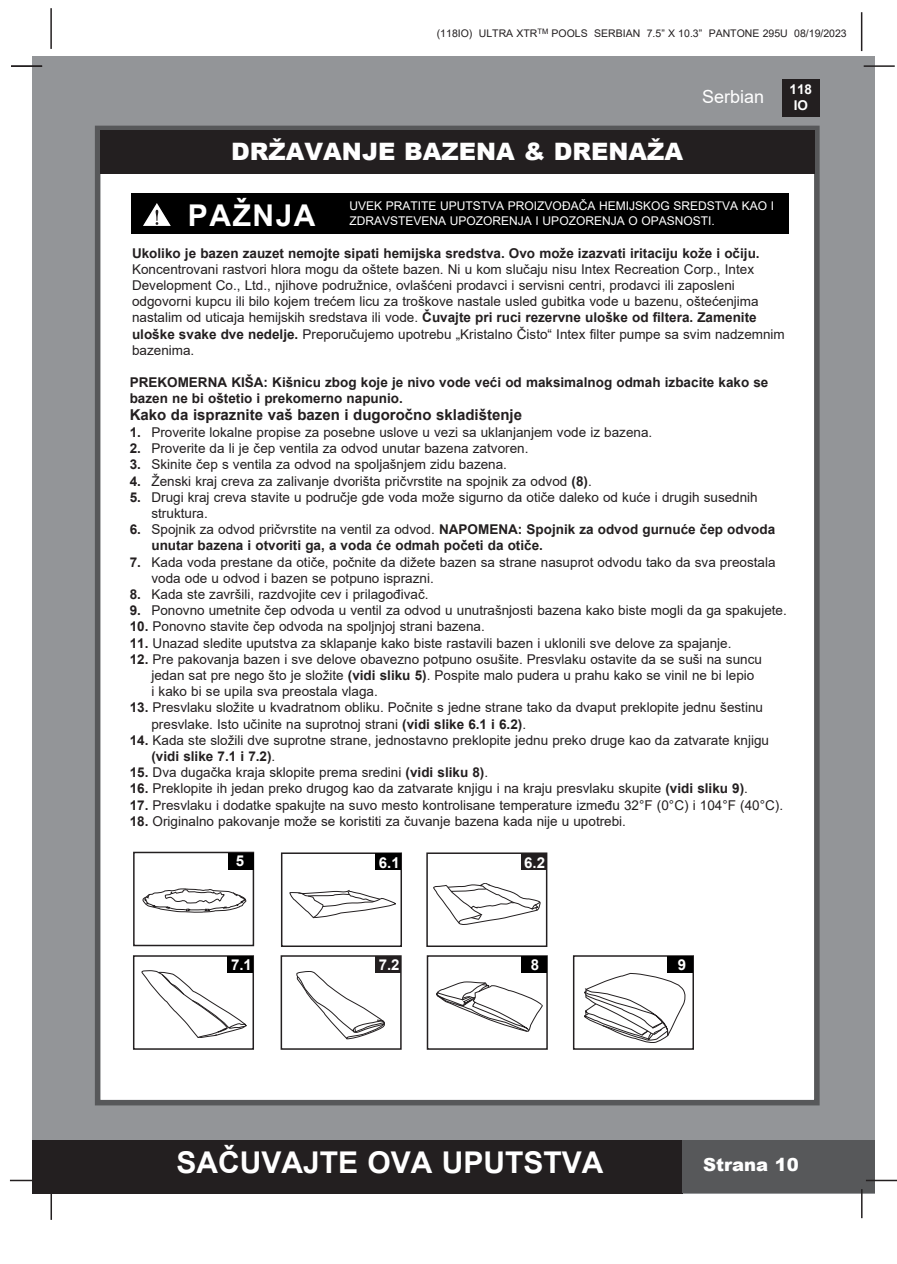
<style>
.page{position:relative;width:897px;height:1264px;background:#fff}
.page>*{position:absolute;margin:0;border:0;box-sizing:border-box;transform-origin:0 0}
.t1{font:700 30px "Arial";color:#fff}
.t2{font:900 24px "Arial";color:#fff}
.t3{font:900 18px "Arial";color:#fff}
.t4{font:18px "Arial";color:#fff}
.t5{font:700 15px "Arial";color:#231f20}
.t6{font:700 15px "Arial";color:#fff}
.t7{font:13.5px/16.2px "Arial";color:#231f20}
.t8{font:700 13.5px/16.2px "Arial";color:#231f20}
.t9{font:700 13.5px/16.2px "Arial";color:#fff;text-align:center}
.t10{font:12px "Arial";color:#fff}
.t11{font:10.5px "Arial";color:#231f20}
.s1{font-weight:700}
.s2{font-weight:400}
</style>
<div class="page">
<div style="left:33px;top:56px;width:842px;height:1137px;background:#939598"></div>
<div style="left:782px;top:79px;width:37px;height:38px;background:#231f20"></div>
<hr style="left:863px;top:65px;width:31px;height:2px;background:#231f20">
<hr style="left:50px;top:8px;width:2px;height:41px;background:#231f20">
<hr style="left:860px;top:12px;width:2px;height:39px;background:#231f20">
<div style="left:33px;top:1140px;width:650px;height:53px;background:#231f20"></div>
<div style="left:682px;top:1140px;width:193px;height:53px;background:#57585a"></div>
<hr style="left:865px;top:1179px;width:31px;height:2px;background:#231f20">
<hr style="left:860px;top:1189px;width:2px;height:29px;background:#231f20">
<hr style="left:50px;top:1189px;width:2px;height:31px;background:#231f20">
<hr style="left:10px;top:1179px;width:31px;height:2px;background:#231f20">
<div style="left:95px;top:126px;width:724px;height:979px;background:#fff;border:6px solid #57585a"></div>
<div style="left:100px;top:130px;width:714px;height:44px;background:#231f20"></div>
<hr style="left:11px;top:65px;width:31px;height:2px;background:#231f20">
<div style="left:131px;top:193px;width:657px;height:40px;background:#000"></div>
<svg style="left:143px;top:203px;width:28px;height:23px"></svg>
<svg style="left:142px;top:970px;width:104px;height:68px"></svg>
<div style="left:133px;top:955px;width:121px;height:94px;border:2px solid #231f20"></div>
<div style="left:228px;top:956px;width:25px;height:17px;background:#000"></div>
<svg style="left:143px;top:888px;width:103px;height:24px"></svg>
<div style="left:133px;top:851px;width:121px;height:95px;border:2px solid #231f20"></div>
<div style="left:228px;top:852px;width:25px;height:17px;background:#000"></div>
<svg style="left:290px;top:890px;width:106px;height:28px"></svg>
<div style="left:281px;top:852px;width:121px;height:95px;border:2px solid #231f20"></div>
<div style="left:376px;top:853px;width:25px;height:17px;background:#000"></div>
<svg style="left:433px;top:883px;width:107px;height:41px"></svg>
<div style="left:426px;top:852px;width:121px;height:95px;border:2px solid #231f20"></div>
<div style="left:521px;top:853px;width:25px;height:17px;background:#231f20"></div>
<svg style="left:296px;top:971px;width:89px;height:68px"></svg>
<div style="left:280px;top:955px;width:121px;height:94px;border:2px solid #231f20"></div>
<div style="left:375px;top:956px;width:26px;height:17px;background:#231f20"></div>
<svg style="left:436px;top:981px;width:106px;height:50px"></svg>
<div style="left:426px;top:955px;width:121px;height:94px;border:2px solid #231f20"></div>
<div style="left:521px;top:956px;width:26px;height:17px;background:#000"></div>
<svg style="left:584px;top:973px;width:101px;height:69px"></svg>
<div style="left:573px;top:955px;width:121px;height:94px;border:2px solid #231f20"></div>
<div style="left:667px;top:956px;width:26px;height:17px;background:#000"></div>
<p class="t11" style="left:437px;top:26px;width:411px">(118IO) ULTRA XTR<sup>TM</sup> POOLS SERBIAN 7.5” X 10.3” PANTONE 295U 08/19/2023</p>
<p class="t2" style="left:231px;top:134px;width:453px">DRŽAVANJE BAZENA &amp; DRENAŽA</p>
<h3 class="t4" style="left:702px;top:84px;width:64px">Serbian</h3>
<p class="t1" style="left:188px;top:195px;width:129px">PAŽNJA</p>
<p class="t10" style="left:349px;top:198px;width:426px">UVEK PRATITE UPUTSTVA PROIZVOĐAČA HEMIJSKOG SREDSTVA KAO I</p>
<p class="t10" style="left:349px;top:212px;width:367px">ZDRAVSTEVENA UPOZORENJA I UPOZORENJA O OPASNOSTI.</p>
<p class="t9" style="left:789px;top:81px;width:24px">118<br>IO</p>
<p class="t7" style="left:132px;top:245px;width:629px"><span class="s1">Ukoliko je bazen zauzet nemojte sipati hemijska sredstva. Ovo može izazvati iritaciju kože i očiju.<br></span>Koncentrovani rastvori hlora mogu da oštete bazen. Ni u kom slučaju nisu Intex Recreation Corp., Intex</p>
<p class="t7" style="left:132px;top:277px;width:604px">Development Co., Ltd., njihove podružnice, ovlašćeni prodavci i servisni centri, prodavci ili zaposleni</p>
<p class="t7" style="left:132px;top:293px;width:628px">odgovorni kupcu ili bilo kojem trećem licu za troškove nastale usled gubitka vode u bazenu, oštećenjima</p>
<p class="t8" style="left:132px;top:310px;width:626px"><span class="s2">nastalim od uticaja hemijskih sredstava ili vode.</span> Čuvajte pri ruci rezervne uloške od filtera. Zamenite</p>
<p class="t7" style="left:132px;top:326px;width:654px"><span class="s1">uloške svake dve nedelje.</span> Preporučujemo upotrebu „Kristalno Čisto“ Intex filter pumpe sa svim nadzemnim</p>
<p class="t7" style="left:132px;top:342px;width:64px">bazenima.</p>
<p class="t8" style="left:130px;top:374px;width:640px">PREKOMERNA KIŠA: Kišnicu zbog koje je nivo vode veći od maksimalnog odmah izbacite kako se</p>
<p class="t8" style="left:130px;top:390px;width:275px">bazen ne bi oštetio i prekomerno napunio.</p>
<p class="t5" style="left:130px;top:404px;width:394px">Kako da ispraznite vaš bazen i dugoročno skladištenje</p>
<p class="t7" style="left:130px;top:424px;width:524px"><span class="s1">1.</span> Proverite lokalne propise za posebne uslove u vezi sa uklanjanjem vode iz bazena.</p>
<p class="t7" style="left:130px;top:440px;width:400px"><span class="s1">2.</span> Proverite da li je čep ventila za odvod unutar bazena zatvoren.</p>
<p class="t7" style="left:130px;top:456px;width:379px"><span class="s1">3.</span> Skinite čep s ventila za odvod na spoljašnjem zidu bazena.</p>
<p class="t7" style="left:130px;top:472px;width:463px"><span class="s1">4.</span> Ženski kraj creva za zalivanje dvorišta pričvrstite na spojnik za odvod <span class="s1">(8)</span>.</p>
<p class="t7" style="left:130px;top:489px;width:629px"><span class="s1">5.</span> Drugi kraj creva stavite u područje gde voda može sigurno da otiče daleko od kuće i drugih susednih</p>
<p class="t7" style="left:151px;top:505px;width:58px">struktura.</p>
<p class="t8" style="left:151px;top:521px;width:625px;text-indent:-22px">6. <span class="s2">Spojnik za odvod pričvrstite na ventil za odvod.</span> NAPOMENA: Spojnik za odvod gurnuće čep odvoda unutar bazena i otvoriti ga, a voda će odmah početi da otiče.</p>
<p class="t7" style="left:130px;top:553px;width:647px"><span class="s1">7.</span> Kada voda prestane da otiče, počnite da dižete bazen sa strane nasuprot odvodu tako da sva preostala</p>
<p class="t7" style="left:151px;top:570px;width:284px">voda ode u odvod i bazen se potpuno isprazni.</p>
<p class="t7" style="left:130px;top:586px;width:300px"><span class="s1">8.</span> Kada ste završili, razdvojite cev i prilagođivač.</p>
<p class="t7" style="left:130px;top:602px;width:658px"><span class="s1">9.</span> Ponovno umetnite čep odvoda u ventil za odvod u unutrašnjosti bazena kako biste mogli da ga spakujete.</p>
<p class="t7" style="left:130px;top:618px;width:356px"><span class="s1">10.</span> Ponovno stavite čep odvoda na spoljnjoj strani bazena.</p>
<p class="t7" style="left:130px;top:634px;width:603px"><span class="s1">11.</span> Unazad sledite uputstva za sklapanje kako biste rastavili bazen i uklonili sve delove za spajanje.</p>
<p class="t7" style="left:130px;top:651px;width:633px"><span class="s1">12.</span> Pre pakovanja bazen i sve delove obavezno potpuno osušite. Presvlaku ostavite da se suši na suncu</p>
<p class="t7" style="left:151px;top:667px;width:604px">jedan sat pre nego što je složite <span class="s1">(vidi sliku 5)</span>. Pospite malo pudera u prahu kako se vinil ne bi lepio</p>
<p class="t7" style="left:151px;top:683px;width:228px">i kako bi se upila sva preostala vlaga.</p>
<p class="t7" style="left:130px;top:699px;width:634px"><span class="s1">13.</span> Presvlaku složite u kvadratnom obliku. Počnite s jedne strane tako da dvaput preklopite jednu šestinu</p>
<p class="t7" style="left:151px;top:715px;width:376px">presvlake. Isto učinite na suprotnoj strani <span class="s1">(vidi slike 6.1 i 6.2)</span>.</p>
<p class="t7" style="left:130px;top:732px;width:641px"><span class="s1">14.</span> Kada ste složili dve suprotne strane, jednostavno preklopite jednu preko druge kao da zatvarate knjigu</p>
<p class="t8" style="left:151px;top:748px;width:125px">(vidi slike 7.1 i 7.2)<span class="s2">.</span></p>
<p class="t7" style="left:130px;top:764px;width:360px"><span class="s1">15.</span> Dva dugačka kraja sklopite prema sredini <span class="s1">(vidi sliku 8)</span>.</p>
<p class="t7" style="left:130px;top:780px;width:619px"><span class="s1">16.</span> Preklopite ih jedan preko drugog kao da zatvarate knjigu i na kraju presvlaku skupite <span class="s1">(vidi sliku 9)</span>.</p>
<p class="t7" style="left:130px;top:796px;width:655px"><span class="s1">17.</span> Presvlaku i dodatke spakujte na suvo mesto kontrolisane temperature između 32°F (0°C) i 104°F (40°C).</p>
<p class="t7" style="left:130px;top:813px;width:498px"><span class="s1">18.</span> Originalno pakovanje može se koristiti za čuvanje bazena kada nije u upotrebi.</p>
<p class="t6" style="left:236px;top:850px;width:10px">5</p>
<p class="t6" style="left:379px;top:851px;width:22px">6.1</p>
<p class="t6" style="left:524px;top:851px;width:22px">6.2</p>
<p class="t6" style="left:231px;top:954px;width:22px">7.1</p>
<p class="t6" style="left:378px;top:954px;width:22px">7.2</p>
<p class="t6" style="left:531px;top:954px;width:10px">8</p>
<p class="t6" style="left:677px;top:954px;width:10px">9</p>
<h1 class="t1" style="left:176px;top:1141px;width:428px">SAČUVAJTE OVA UPUTSTVA</h1>
<h3 class="t3" style="left:703px;top:1151px;width:97px">Strana 10</h3>
</div>
